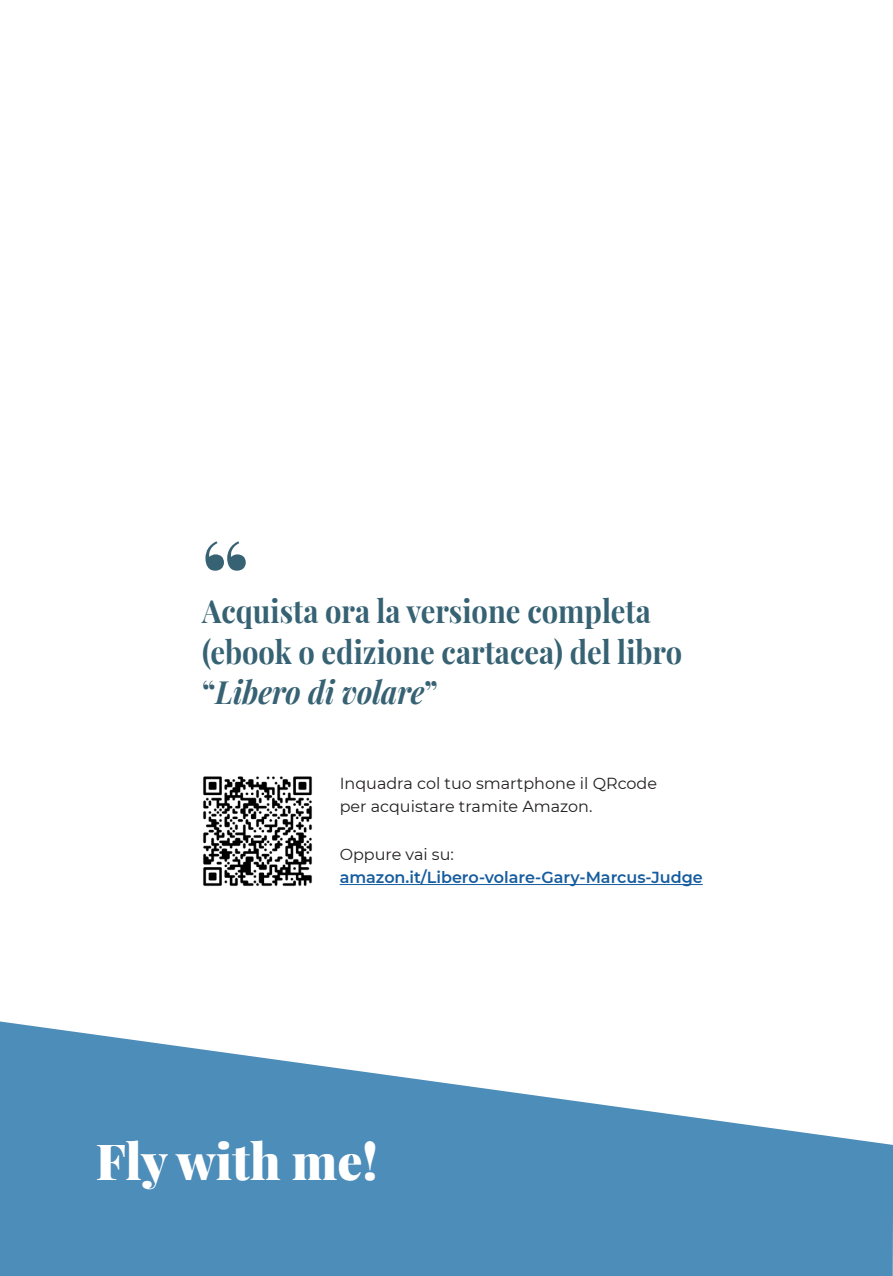
<style>
.page{position:relative;width:893px;height:1276px;background:#fff}
.page>*{position:absolute;margin:0;border:0;box-sizing:border-box;transform-origin:0 0}
.t1{font:700 105.75px "Playfair Display";color:#366273}
.t2{font:900 49.73px "Playfair Display";color:#fff}
.t3{font:700 31.95px/40.9px "Playfair Display";color:#366273;scale:.91 1}
.t4{font:15.97px/23.2px "Montserrat";color:#231f20}
.t5{font:600 15.97px "Montserrat";color:#175d9e}
.s1{font-style:italic}
</style>
<div class="page">
<svg style="left:0;top:1021px;width:893px;height:255px;fill:#4d8db9"></svg>
<img style="left:203px;top:776px;width:109px;height:111px">
<hr style="left:340px;top:884px;width:363px;height:1px;background:#175d9e">
<h1 class="t1" style="left:201px;top:504px;width:51px">“</h1>
<p class="t3" style="left:202px;top:589px;width:529px">Acquista ora la versione completa (ebook o edizione cartacea) del libro “<span class="s1">Libero di volare</span>”</p>
<p class="t4" style="left:340px;top:771px;width:319px">Inquadra col tuo smartphone il QRcode per acquistare tramite Amazon.</p>
<p class="t4" style="left:340px;top:843px;width:116px">Oppure vai su:</p>
<p class="t5" style="left:340px;top:868px;width:365px">amazon.it/Libero-volare-Gary-Marcus-Judge</p>
<h2 class="t2" style="left:96px;top:1126px;width:283px">Fly with me!</h2>
</div>
